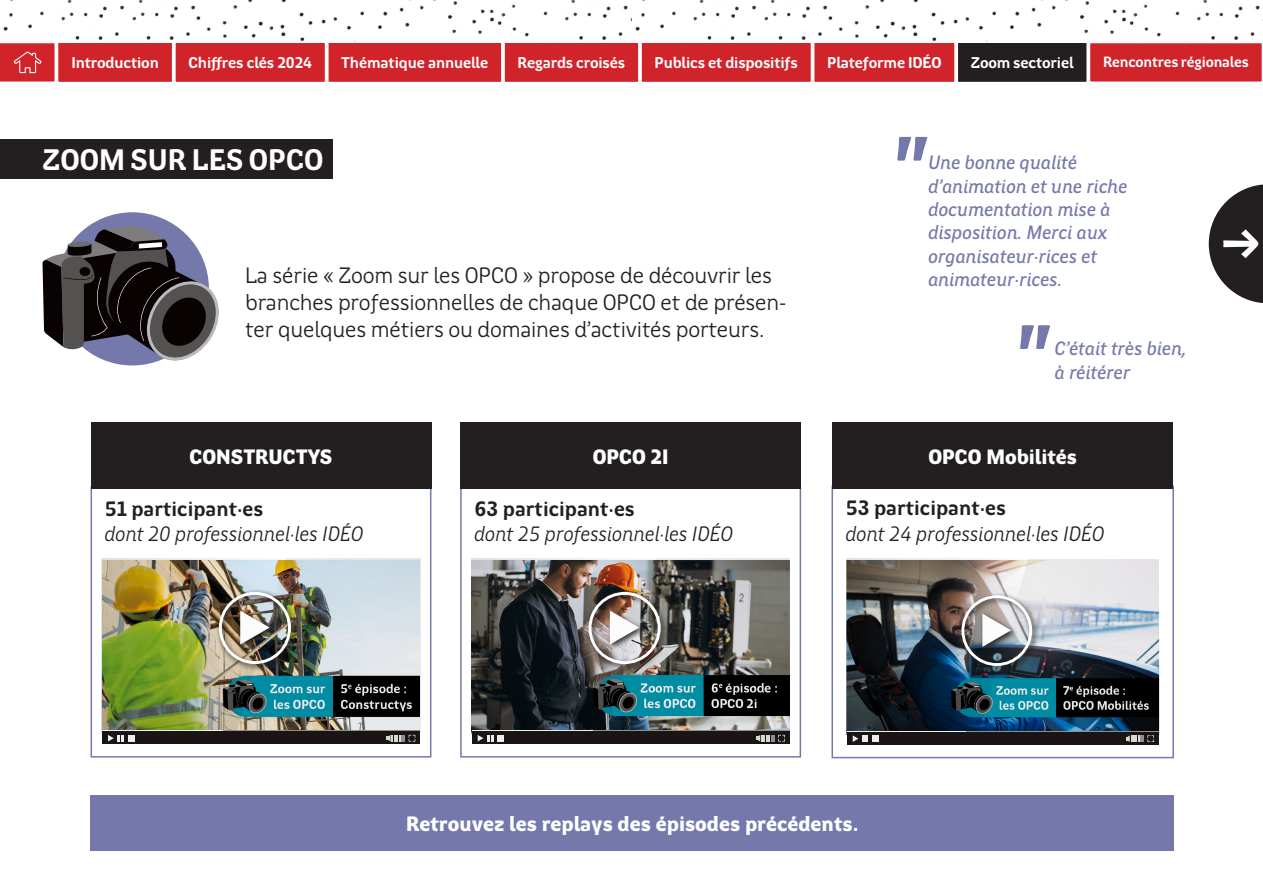
<style>
.page{position:relative;width:1263px;height:893px;background:#fff}
.page>*{position:absolute;margin:0;border:0;box-sizing:border-box;transform-origin:0 0}
.t1{font:italic 500 106.8px "Region Bretagne New";color:#7578ab}
.titre_bloc{font:700 30px "Region Bretagne New";color:#fff}
.texte{font:22.5px/27px "Region Bretagne New";letter-spacing:-.01em;color:#231f20}
.t2{font:italic 21px/25.2px "Region Bretagne New";color:#231f20}
.t3{font:900 21px "Region Bretagne New";color:#fff}
.t4{font:italic 500 19.5px/23.4px "Region Bretagne New";color:#7578ab}
.t5{font:700 15.75px "Region Bretagne New";letter-spacing:-.01em;color:#fff}
.t6{font:700 15px "Region Bretagne New";letter-spacing:-.01em;color:#fff}
.s1{font-weight:700;font-style:normal}
</style>
<div class="page">
<div style="left:460px;top:486px;width:341px;height:272px;border:2px solid #7578ab"></div>
<div style="left:460px;top:422px;width:341px;height:67px;background:#231f20"></div>
<div style="left:472px;top:731px;width:318px;height:13px;background:#1a1414"></div>
<img style="left:471px;top:558px;width:319px;height:184px">
<div style="left:91px;top:486px;width:340px;height:272px;border:2px solid #7578ab"></div>
<div style="left:91px;top:422px;width:340px;height:67px;background:#231f20"></div>
<div style="left:102px;top:731px;width:318px;height:13px;background:#1a1414"></div>
<img style="left:102px;top:558px;width:318px;height:184px">
<div style="left:831px;top:485px;width:343px;height:273px;border:2px solid #7578ab"></div>
<div style="left:832px;top:422px;width:341px;height:67px;background:#231f20"></div>
<div style="left:847px;top:732px;width:312px;height:13px;background:#1a1414"></div>
<img style="left:847px;top:558px;width:312px;height:184px">
<svg style="left:54px;top:210px;width:157px;height:157px"></svg>
<svg style="left:42px;top:226px;width:177px;height:139px"></svg>
<div style="left:0;top:139px;width:332px;height:40px;background:#231f20"></div>
<div style="left:91px;top:795px;width:1083px;height:55px;background:#7578ab"></div>
<svg style="left:1209px;top:184px;width:54px;height:119px"></svg>
<img style="left:3px;top:0;width:1260px;height:40px">
<svg style="left:0;top:40px;width:1262px;height:42px;background:#c5393e"></svg>
<p class="t5" style="left:71px;top:54px;width:89px">Introduction</p>
<p class="t5" style="left:188px;top:54px;width:125px">Chiffres clés 2024</p>
<p class="t5" style="left:341px;top:54px;width:149px">Thématique annuelle</p>
<p class="t5" style="left:518px;top:54px;width:109px">Regards croisés</p>
<p class="t5" style="left:655px;top:54px;width:145px">Publics et dispositifs</p>
<p class="t5" style="left:827px;top:54px;width:116px">Plateforme IDÉO</p>
<p class="t5" style="left:971px;top:54px;width:104px">Zoom sectoriel</p>
<p class="t6" style="left:1103px;top:54px;width:147px">Rencontres régionales</p>
<p class="titre_bloc" style="left:43px;top:143px;width:283px">ZOOM SUR LES OPCO</p>
<p class="texte" style="left:245px;top:262px;width:543px">La série « Zoom sur les OPCO » propose de découvrir les branches professionnelles de chaque OPCO et de présen&shy;ter quelques métiers ou domaines d’activités porteurs.</p>
<p class="t3" style="left:190px;top:445px;width:144px">CONSTRUCTYS</p>
<p class="t2" style="left:105px;top:497px;width:260px"><span class="s1">51 participant·es<br></span>dont 20 professionnel·les IDÉO</p>
<p class="t3" style="left:593px;top:445px;width:77px">OPCO 2I</p>
<p class="t2" style="left:474px;top:497px;width:260px"><span class="s1">63 participant·es<br></span>dont 25 professionnel·les IDÉO</p>
<p class="t1" style="left:889px;top:116px;width:36px">"</p>
<p class="t4" style="left:928px;top:151px;width:201px">Une bonne qualité d’animation et une riche documentation mise à disposition. Merci aux organisateur·rices et animateur·rices.</p>
<p class="t1" style="left:1012px;top:304px;width:36px">"</p>
<p class="t4" style="left:1055px;top:337px;width:134px">C’était très bien, à réitérer</p>
<p class="t3" style="left:928px;top:445px;width:150px">OPCO Mobilités</p>
<p class="t2" style="left:846px;top:496px;width:260px"><span class="s1">53 participant·es<br></span>dont 24 professionnel·les IDÉO</p>
<p class="t3" style="left:406px;top:812px;width:454px">Retrouvez les replays des épisodes précédents.</p>
</div>
